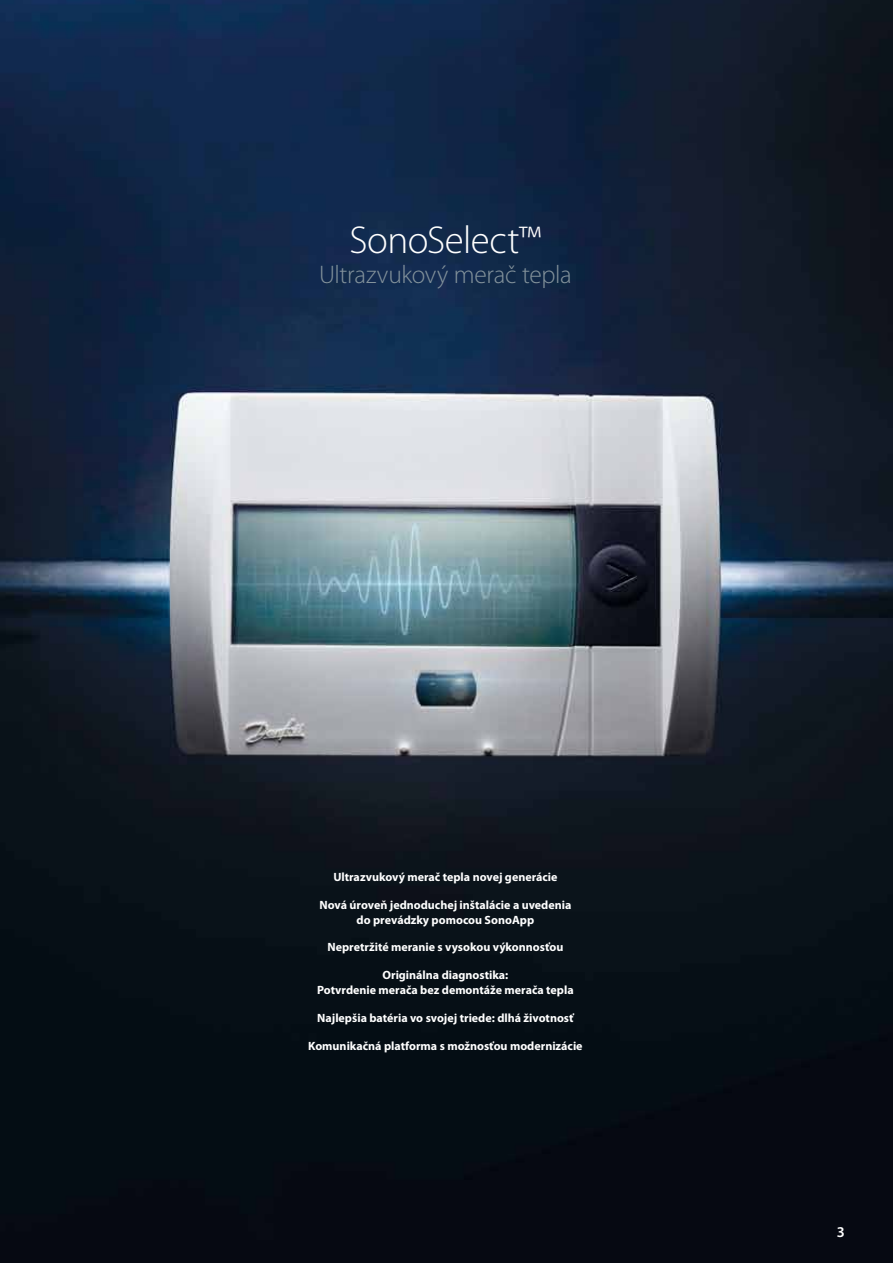
<style>
.page{position:relative;width:893px;height:1263px;background:#fff}
.page>*{position:absolute;margin:0;border:0;box-sizing:border-box;transform-origin:0 0}
.t1{font:300 39px "Myriad Pro";letter-spacing:-.01em;color:#fff}
.t2{font:300 25.5px "Myriad Pro";letter-spacing:-.01em;color:#83929b}
.t3{font:600 15px "Myriad Pro";color:#fff}
.t4{font:700 12px/15px "Myriad Pro";color:#fff;text-align:center}
</style>
<div class="page">
<img style="left:0;top:0;width:893px;height:1263px">
<h1 class="t1" style="left:350px;top:218px;width:193px">SonoSelect™</h1>
<h2 class="t2" style="left:319px;top:260px;width:254px">Ultrazvukový merač tepla</h2>
<p class="t4" style="left:333px;top:869px;width:226px">Ultrazvukový merač tepla novej generácie</p>
<p class="t4" style="left:319px;top:897px;width:253px">Nová úroveň jednoduchej inštalácie a uvedenia do prevádzky pomocou SonoApp</p>
<p class="t4" style="left:327px;top:940px;width:237px">Nepretržité meranie s vysokou výkonnosťou</p>
<p class="t4" style="left:317px;top:968px;width:258px">Originálna diagnostika:<br>Potvrdenie merača bez demontáže merača tepla</p>
<p class="t4" style="left:317px;top:1010px;width:258px">Najlepšia batéria vo svojej triede: dlhá životnosť</p>
<p class="t4" style="left:308px;top:1038px;width:276px">Komunikačná platforma s možnosťou modernizácie</p>
<p class="t3" style="left:837px;top:1224px;width:10px">3</p>
</div>
